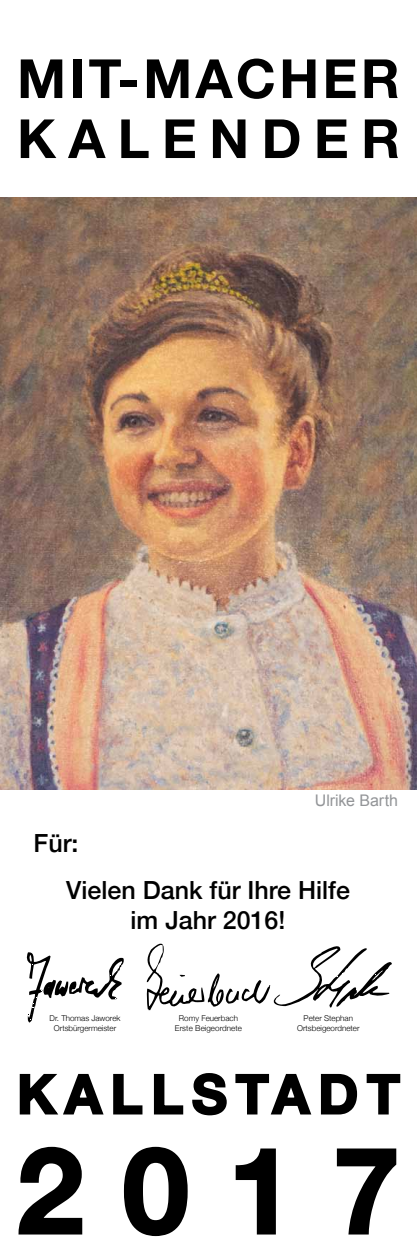
<style>
.page{position:relative;width:417px;height:1256px;background:#fff}
.page>*{position:absolute;margin:0;border:0;box-sizing:border-box;transform-origin:0 0}
.t1{font:700 120px "Helvetica Neue";color:#000}
.t2{font:700 54px/60px "Helvetica Neue";letter-spacing:.16em;color:#000}
.t3{font:500 25px/47px "Helvetica Neue";color:#000}
.t4{font:16px "Arial";letter-spacing:-.005em;color:#939598}
.t5{font:300 8px/9.6px "Helvetica Neue";color:#000;text-align:center}
</style>
<div class="page">
<svg style="left:19px;top:1073px;width:85px;height:42px"></svg>
<svg style="left:113px;top:1073px;width:30px;height:42px"></svg>
<svg style="left:153px;top:1073px;width:31px;height:42px"></svg>
<svg style="left:192px;top:1073px;width:35px;height:43px"></svg>
<svg style="left:235px;top:1073px;width:77px;height:42px"></svg>
<svg style="left:320px;top:1073px;width:38px;height:42px"></svg>
<svg style="left:366px;top:1073px;width:35px;height:42px"></svg>
<svg style="left:18px;top:1146px;width:65px;height:89px"></svg>
<svg style="left:123px;top:1146px;width:65px;height:91px"></svg>
<svg style="left:235px;top:1148px;width:41px;height:87px"></svg>
<svg style="left:336px;top:1148px;width:61px;height:87px"></svg>
<svg style="left:26px;top:952px;width:98px;height:70px"></svg>
<svg style="left:146px;top:943px;width:246px;height:68px"></svg>
<img style="left:0;top:197px;width:417px;height:592px">
<h2 class="t2" style="left:17px;top:50px;width:384px">MIT-MACHER<br>KALENDER</h2>
<h3 class="t4" style="left:315px;top:790px;width:85px">Ulrike Barth</h3>
<h3 class="t3" style="left:66px;top:817px;width:285px;text-indent:-32px">Für:<br>Vielen Dank für Ihre Hilfe</h3>
<h3 class="t3" style="left:130px;top:894px;width:156px">im Jahr 2016!</h3>
<p class="t5" style="left:50px;top:1013px;width:72px">Dr. Thomas Jaworek<br>Ortsbürgermeister</p>
<p class="t5" style="left:175px;top:1013px;width:69px">Romy Feuerbach<br>Erste Beigeordnete</p>
<p class="t5" style="left:297px;top:1013px;width:64px">Peter Stephan<br>Ortsbeigeordneter</p>
<h2 class="t2" style="left:17px;top:1065px;width:384px">KALLSTADT</h2>
<h1 class="t1" style="left:17px;top:1096px;width:384px">2017</h1>
</div>
